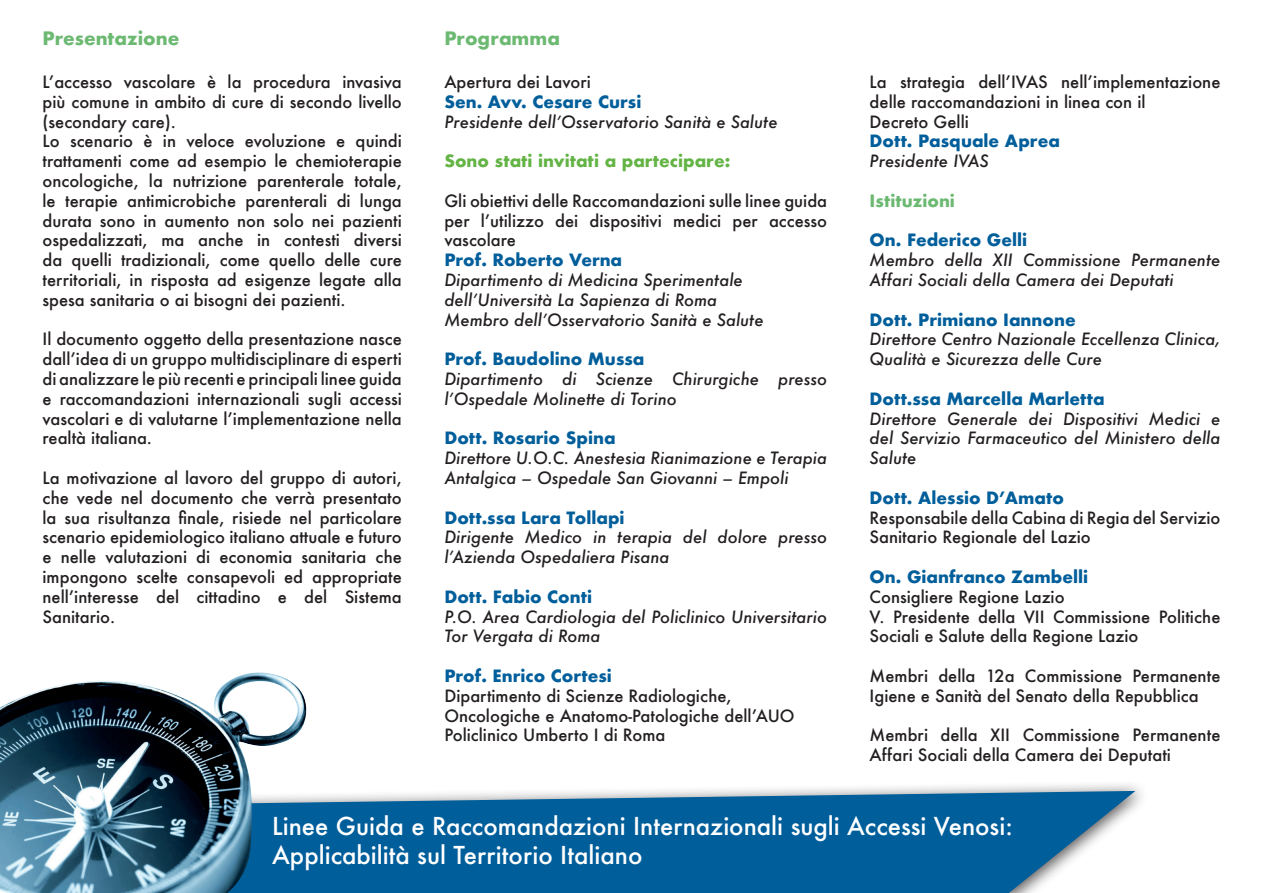
<style>
.page{position:relative;width:1263px;height:893px;background:#fff}
.page>*{position:absolute;margin:0;border:0;box-sizing:border-box;transform-origin:0 0}
.t1{font:500 24px/28.8px "Futura";color:#fff}
.t2{font:700 18px "Futura";color:#6cb972}
.t3{font:500 16.5px/19.8px "Futura";color:#231f20}
.t4{font:italic 500 16.5px/19.8px "Futura";color:#231f20}
.t5{font:700 16.5px "Futura";color:#005e9b}
.t6{font:700 16.5px "Futura";color:#63b445}
.t7{font:700 16.5px "Futura";color:#6cb972}
</style>
<div class="page">
<div style="left:207px;top:780px;width:943px;height:113px;background:#231f20;opacity:.75"></div>
<svg style="left:307px;top:791px;width:828px;height:102px;background:#1e6fa4"></svg>
<img style="left:0;top:672px;width:307px;height:221px">
<svg style="left:220px;top:678px;width:78px;height:61px"></svg>
<p class="t2" style="left:43px;top:25px;width:138px">Presentazione</p>
<p class="t2" style="left:444px;top:25px;width:117px">Programma</p>
<p class="t3" style="left:43px;top:72px;width:361px">L’accesso vascolare è la procedura invasiva più comune in ambito di cure di secondo livello (secondary care).<br>Lo scenario è in veloce evoluzione e quindi trattamenti come ad esempio le chemioterapie oncologiche, la nutrizione parenterale totale, le terapie antimicrobiche parenterali di lunga durata sono in aumento non solo nei pazienti ospedalizzati, ma anche in contesti diversi da quelli tradizionali, come quello delle cure territoriali, in risposta ad esigenze legate alla spesa sanitaria o ai bisogni dei pazienti.</p>
<p class="t3" style="left:43px;top:329px;width:361px;text-align:justify">Il documento oggetto della presentazione nasce dall’idea di un gruppo multidisciplinare di esperti di analizzare le più recenti e principali linee guida e raccomandazioni internazionali sugli accessi vascolari e di valutarne l’implementazione nella realtà italiana.</p>
<p class="t3" style="left:43px;top:468px;width:361px;text-align:justify">La motivazione al lavoro del gruppo di autori, che vede nel documento che verrà presentato la sua risultanza finale, risiede nel particolare scenario epidemiologico italiano attuale e futuro e nelle valutazioni di economia sanitaria che impongono scelte consapevoli ed appropriate nell’interesse del cittadino e del Sistema Sanitario.</p>
<p class="t3" style="left:444px;top:72px;width:148px">Apertura dei Lavori</p>
<p class="t5" style="left:444px;top:90px;width:198px">Sen. Avv. Cesare Cursi</p>
<p class="t4" style="left:444px;top:111px;width:335px">Presidente dell’Osservatorio Sanità e Salute</p>
<p class="t6" style="left:444px;top:149px;width:287px">Sono stati invitati a partecipare:</p>
<p class="t3" style="left:444px;top:190px;width:384px;text-align:justify">Gli obiettivi delle Raccomandazioni sulle linee guida per l’utilizzo dei dispositivi medici per accesso vascolare</p>
<p class="t5" style="left:444px;top:248px;width:179px">Prof. Roberto Verna</p>
<p class="t4" style="left:444px;top:270px;width:321px">Dipartimento di Medicina Sperimentale dell’Università La Sapienza di Roma<br>Membro dell’Osservatorio Sanità e Salute</p>
<p class="t5" style="left:444px;top:347px;width:201px">Prof. Baudolino Mussa</p>
<p class="t4" style="left:444px;top:369px;width:384px">Dipartimento di Scienze Chirurgiche presso l’Ospedale Molinette di Torino</p>
<p class="t5" style="left:444px;top:426px;width:173px">Dott. Rosario Spina</p>
<p class="t4" style="left:444px;top:448px;width:384px">Direttore U.O.C. Anestesia Rianimazione e Terapia<br>Antalgica – Ospedale San Giovanni – Empoli</p>
<p class="t5" style="left:444px;top:505px;width:182px">Dott.ssa Lara Tollapi</p>
<p class="t4" style="left:444px;top:527px;width:384px">Dirigente Medico in terapia del dolore presso l’Azienda Ospedaliera Pisana</p>
<p class="t5" style="left:444px;top:585px;width:149px">Dott. Fabio Conti</p>
<p class="t4" style="left:444px;top:606px;width:384px">P.O. Area Cardiologia del Policlinico Universitario<br>Tor Vergata di Roma</p>
<p class="t5" style="left:444px;top:664px;width:169px">Prof. Enrico Cortesi</p>
<p class="t3" style="left:444px;top:685px;width:352px">Dipartimento di Scienze Radiologiche,<br>Oncologiche e Anatomo-Patologiche dell’AUO<br>Policlinico Umberto I di Roma</p>
<p class="t3" style="left:870px;top:72px;width:352px">La strategia dell’IVAS nell’implementazione delle raccomandazioni in linea con il<br>Decreto Gelli</p>
<p class="t5" style="left:870px;top:129px;width:192px">Dott. Pasquale Aprea</p>
<p class="t4" style="left:870px;top:151px;width:121px">Presidente IVAS</p>
<p class="t7" style="left:870px;top:189px;width:87px">Istituzioni</p>
<p class="t5" style="left:870px;top:228px;width:159px">On. Federico Gelli</p>
<p class="t4" style="left:870px;top:250px;width:352px">Membro della XII Commissione Permanente<br>Affari Sociali della Camera dei Deputati</p>
<p class="t5" style="left:870px;top:307px;width:208px">Dott. Primiano Iannone</p>
<p class="t4" style="left:870px;top:329px;width:352px">Direttore Centro Nazionale Eccellenza Clinica,<br>Qualità e Sicurezza delle Cure</p>
<p class="t5" style="left:870px;top:387px;width:237px">Dott.ssa Marcella Marletta</p>
<p class="t4" style="left:870px;top:408px;width:352px;text-align:justify">Direttore Generale dei Dispositivi Medici e del Servizio Farmaceutico del Ministero della Salute</p>
<p class="t5" style="left:870px;top:486px;width:196px">Dott. Alessio D’Amato</p>
<p class="t3" style="left:870px;top:507px;width:352px">Responsabile della Cabina di Regia del Servizio<br>Sanitario Regionale del Lazio</p>
<p class="t5" style="left:870px;top:565px;width:220px">On. Gianfranco Zambelli</p>
<p class="t3" style="left:870px;top:586px;width:352px">Consigliere Regione Lazio<br>V. Presidente della VII Commissione Politiche<br>Sociali e Salute della Regione Lazio</p>
<p class="t3" style="left:870px;top:666px;width:352px">Membri della 12a Commissione Permanente<br>Igiene e Sanità del Senato della Repubblica</p>
<p class="t3" style="left:870px;top:725px;width:352px">Membri della XII Commissione Permanente<br>Affari Sociali della Camera dei Deputati</p>
<h1 class="t1" style="left:272px;top:811px;width:742px">Linee Guida e Raccomandazioni Internazionali sugli Accessi Venosi:<br>Applicabilità sul Territorio Italiano</h1>
</div>
